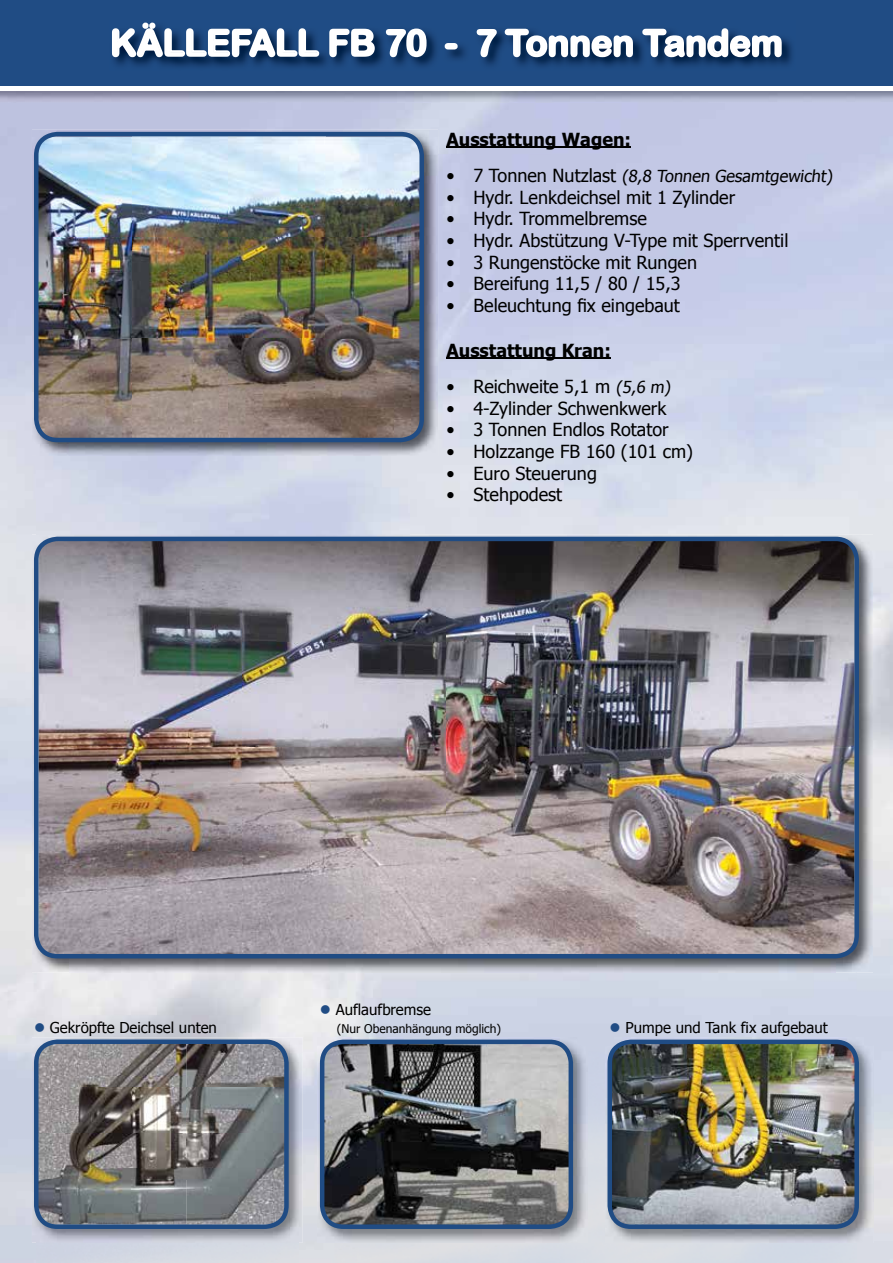
<style>
.page{position:relative;width:893px;height:1263px;background:#fff}
.page>*{position:absolute;margin:0;border:0;box-sizing:border-box;transform-origin:0 0}
.t1{font:36px "Arial Rounded MT Bold";color:#fff}
.t2{font:18px "Tahoma";color:#000}
.t3{font:700 18px "Tahoma";color:#000}
.t4{font:16.5px "Tahoma";color:#000}
.t5{font:15px "Tahoma";color:#000}
.t6{font:12px "Tahoma";color:#000}
.s1{font-size:18px}
.s2{font-size:16.5px}
.s3{color:#204c84}
</style>
<div class="page">
<svg style="left:0;top:85px;width:893px;height:1px"></svg>
<div style="left:0;top:0;width:893px;height:85px;background:#204c84"></div>
<svg style="left:111px;top:22px;width:210px;height:37px"></svg>
<svg style="left:328px;top:28px;width:48px;height:31px"></svg>
<svg style="left:385px;top:28px;width:43px;height:31px"></svg>
<svg style="left:444px;top:43px;width:15px;height:8px"></svg>
<svg style="left:476px;top:28px;width:307px;height:31px"></svg>
<hr style="left:446px;top:146px;width:185px;height:2px;background:#000">
<hr style="left:446px;top:357px;width:165px;height:2px;background:#000">
<img style="left:32px;top:130px;width:406px;height:46px">
<img style="left:32px;top:176px;width:37px;height:280px">
<img style="left:402px;top:176px;width:36px;height:280px">
<img style="left:69px;top:442px;width:333px;height:14px">
<img style="left:34px;top:132px;width:390px;height:310px">
<img style="left:32px;top:535px;width:841px;height:47px">
<img style="left:32px;top:582px;width:38px;height:390px">
<img style="left:835px;top:582px;width:38px;height:390px">
<img style="left:70px;top:958px;width:765px;height:14px">
<img style="left:34px;top:537px;width:825px;height:421px">
<img style="left:32px;top:1037px;width:271px;height:206px">
<svg style="left:34px;top:1039px;width:255px;height:190px;background:#75787c"></svg>
<img style="left:605px;top:1037px;width:268px;height:206px">
<img style="left:607px;top:1039px;width:252px;height:190px">
<img style="left:318px;top:1037px;width:269px;height:206px">
<svg style="left:320px;top:1039px;width:253px;height:190px;background:#63676c"></svg>
<h1 class="t1" style="left:110px;top:22px;width:674px">KÄLLEFALL FB 70 - 7 Tonnen Tandem</h1>
<p class="t3" style="left:446px;top:126px;width:186px">Ausstattung Wagen:</p>
<p class="t4" style="left:446px;top:165px;width:390px"><span class="s1">• 7 Tonnen Nutzlast</span> (8,8 Tonnen Gesamtgewicht)</p>
<p class="t2" style="left:446px;top:185px;width:290px">• Hydr. Lenkdeichsel mit 1 Zylinder</p>
<p class="t2" style="left:446px;top:207px;width:202px">• Hydr. Trommelbremse</p>
<p class="t2" style="left:446px;top:228px;width:344px">• Hydr. Abstützung V-Type mit Sperrventil</p>
<p class="t2" style="left:446px;top:250px;width:252px">• 3 Rungenstöcke mit Rungen</p>
<p class="t2" style="left:446px;top:272px;width:236px">• Bereifung 11,5 / 80 / 15,3</p>
<p class="t2" style="left:446px;top:293px;width:235px">• Beleuchtung fix eingebaut</p>
<p class="t3" style="left:446px;top:337px;width:166px">Ausstattung Kran:</p>
<p class="t2" style="left:446px;top:374px;width:228px">• Reichweite 5,1 m <span class="s2">(5,6 m)</span></p>
<p class="t2" style="left:446px;top:396px;width:221px">• 4-Zylinder Schwenkwerk</p>
<p class="t2" style="left:446px;top:418px;width:224px">• 3 Tonnen Endlos Rotator</p>
<p class="t2" style="left:446px;top:439px;width:248px">• Holzzange FB 160 (101 cm)</p>
<p class="t2" style="left:446px;top:461px;width:152px">• Euro Steuerung</p>
<p class="t2" style="left:446px;top:482px;width:117px">• Stehpodest</p>
<p class="t5" style="left:320px;top:1000px;width:113px"><span class="s3">●</span> Auflaufbremse</p>
<p class="t6" style="left:337px;top:1021px;width:166px">(Nur Obenanhängung möglich)</p>
<p class="t5" style="left:34px;top:1018px;width:184px"><span class="s3">●</span> Gekröpfte Deichsel unten</p>
<p class="t5" style="left:610px;top:1018px;width:220px"><span class="s3">●</span> Pumpe und Tank fix aufgebaut</p>
</div>
